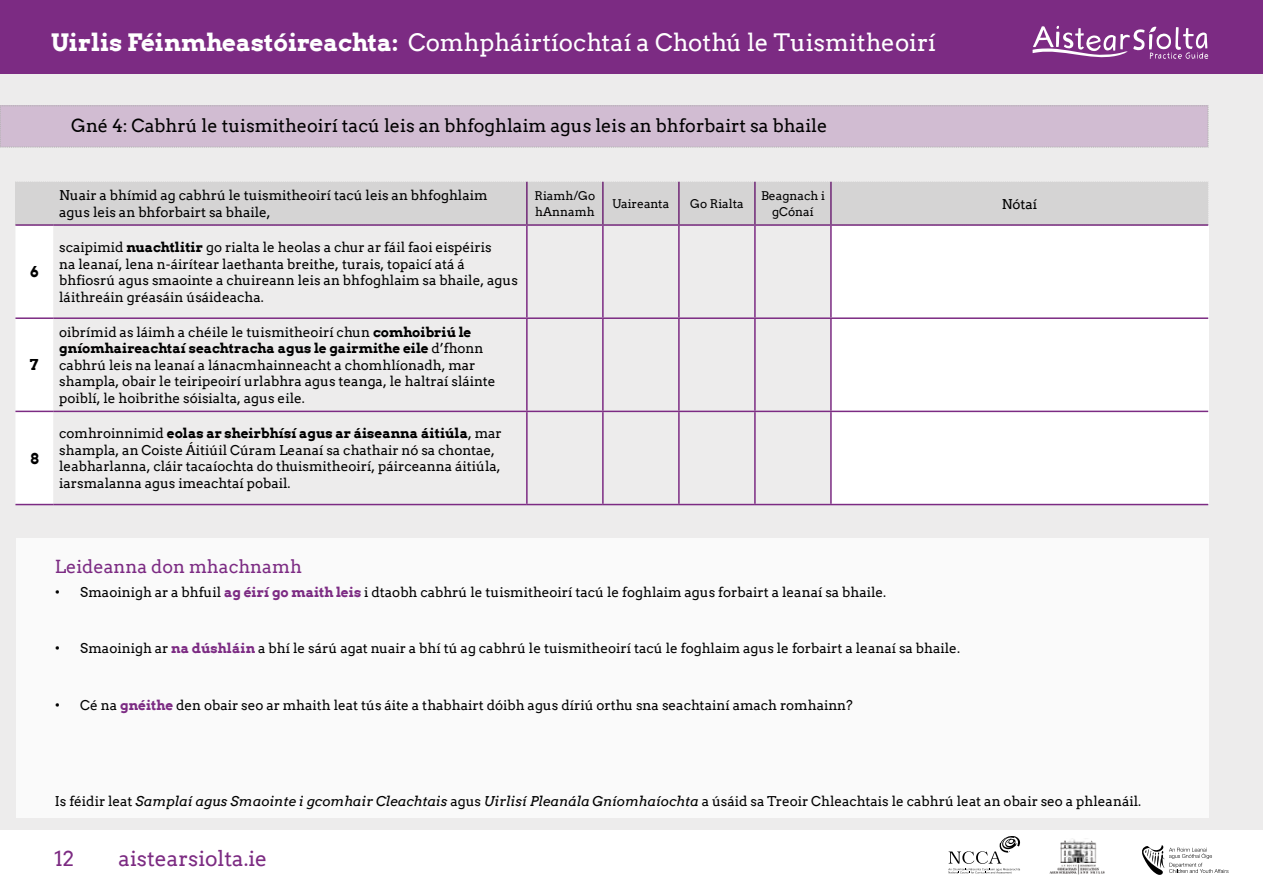
<style>
.page{position:relative;width:1263px;height:893px;background:#fff}
.page>*{position:absolute;margin:0;border:0;box-sizing:border-box;transform-origin:0 0}
.t1{font:24px "Arvo";color:#fff}
.t2{font:21px "Arvo";color:#7c2b82}
.t3{font:18px "Arvo";color:#000}
.t4{font:18px "Arvo";color:#7c2b83}
.t5{font:700 15px "Arvo";color:#000}
.t6{font:13.5px/16.5px "Arvo";color:#000}
.t7{font:12px/16.5px "Arvo";color:#000}
.s1{font-weight:700}
.s2{font-weight:700;color:#7c2b83}
.s3{font-style:italic}
</style>
<div class="page">
<svg style="left:1142px;top:845px;width:86px;height:30px"></svg>
<svg style="left:948px;top:836px;width:72px;height:37px"></svg>
<img style="left:1060px;top:839px;width:37px;height:24px">
<img style="left:1049px;top:864px;width:54px;height:11px">
<div style="left:0;top:61px;width:1263px;height:768px;background:#edecec"></div>
<div style="left:0;top:0;width:1263px;height:74px;background:#7c2b83"></div>
<svg style="left:15px;top:185px;width:1194px;height:320px"></svg>
<div style="left:15px;top:182px;width:1193px;height:43px;background:#d5d4d4"></div>
<svg style="left:0;top:106px;width:1209px;height:42px"></svg>
<div style="left:0;top:105px;width:1208px;height:42px;background:#d1bcd2"></div>
<svg style="left:1032px;top:26px;width:176px;height:33px"></svg>
<div style="left:17px;top:538px;width:1192px;height:279px;background:#fff"></div>
<h1 class="t1" style="left:51px;top:28px;width:886px"><span class="s1">Uirlis Féinmheastóireachta:</span> Comhpháirtíochtaí a Chothú le Tuismitheoirí</h1>
<h3 class="t3" style="left:71px;top:116px;width:758px">Gné 4: Cabhrú le tuismitheoirí tacú leis an bhfoghlaim agus leis an bhforbairt sa bhaile</h3>
<p class="t5" style="left:30px;top:263px;width:10px">6</p>
<p class="t5" style="left:30px;top:357px;width:10px">7</p>
<p class="t5" style="left:30px;top:450px;width:10px">8</p>
<p class="t6" style="left:59px;top:187px;width:430px">Nuair a bhímid ag cabhrú le tuismitheoirí tacú leis an bhfoghlaim agus leis an bhforbairt sa bhaile,</p>
<p class="t7" style="left:534px;top:187px;width:62px">Riamh/Go hAnnamh</p>
<p class="t7" style="left:612px;top:196px;width:58px">Uaireanta</p>
<p class="t7" style="left:690px;top:196px;width:55px">Go Rialta</p>
<p class="t7" style="left:761px;top:187px;width:65px;text-align:center">Beagnach i gCónaí</p>
<p class="t6" style="left:1002px;top:196px;width:37px">Nótaí</p>
<p class="t6" style="left:59px;top:239px;width:460px">scaipimid <span class="s1">nuachtlitir</span> go rialta le heolas a chur ar fáil faoi eispéiris<br>na leanaí, lena n-áirítear laethanta breithe, turais, topaicí atá á bhfiosrú agus smaointe a chuireann leis an bhfoghlaim sa bhaile, agus láithreáin gréasáin úsáideacha.</p>
<p class="t6" style="left:59px;top:324px;width:438px">oibrímid as láimh a chéile le tuismitheoirí chun <span class="s1">comhoibriú le gníomhaireachtaí seachtracha agus le gairmithe eile</span> d’fhonn cabhrú leis na leanaí a lánacmhainneacht a chomhlíonadh, mar shampla, obair le teiripeoirí urlabhra agus teanga, le haltraí sláinte poiblí, le hoibrithe sóisialta, agus eile.</p>
<p class="t6" style="left:59px;top:425px;width:444px">comhroinnimid <span class="s1">eolas ar sheirbhísí agus ar áiseanna áitiúla</span>, mar shampla, an Coiste Áitiúil Cúram Leanaí sa chathair nó sa chontae, leabharlanna, cláir tacaíochta do thuismitheoirí, páirceanna áitiúla, iarsmalanna agus imeachtaí pobail.</p>
<h3 class="t4" style="left:55px;top:556px;width:249px">Leideanna don mhachnamh</h3>
<p class="t6" style="left:55px;top:584px;width:833px">• Smaoinigh ar a bhfuil <span class="s2">ag éirí go maith leis</span> i dtaobh cabhrú le tuismitheoirí tacú le foghlaim agus forbairt a leanaí sa bhaile.</p>
<p class="t6" style="left:55px;top:640px;width:907px">• Smaoinigh ar <span class="s2">na dúshláin</span> a bhí le sárú agat nuair a bhí tú ag cabhrú le tuismitheoirí tacú le foghlaim agus le forbairt a leanaí sa bhaile.</p>
<p class="t6" style="left:55px;top:697px;width:799px">• Cé na <span class="s2">gnéithe</span> den obair seo ar mhaith leat tús áite a thabhairt dóibh agus díriú orthu sna seachtainí amach romhainn?</p>
<p class="t6" style="left:55px;top:793px;width:1088px">Is féidir leat <span class="s3">Samplaí agus Smaointe i gcomhair Cleachtais</span> agus <span class="s3">Uirlisí Pleanála Gníomhaíochta</span> a úsáid sa Treoir Chleachtais le cabhrú leat an obair seo a phleanáil.</p>
<h2 class="t2" style="left:54px;top:847px;width:22px">12</h2>
<h2 class="t2" style="left:119px;top:847px;width:150px">aistearsiolta.ie</h2>
</div>
